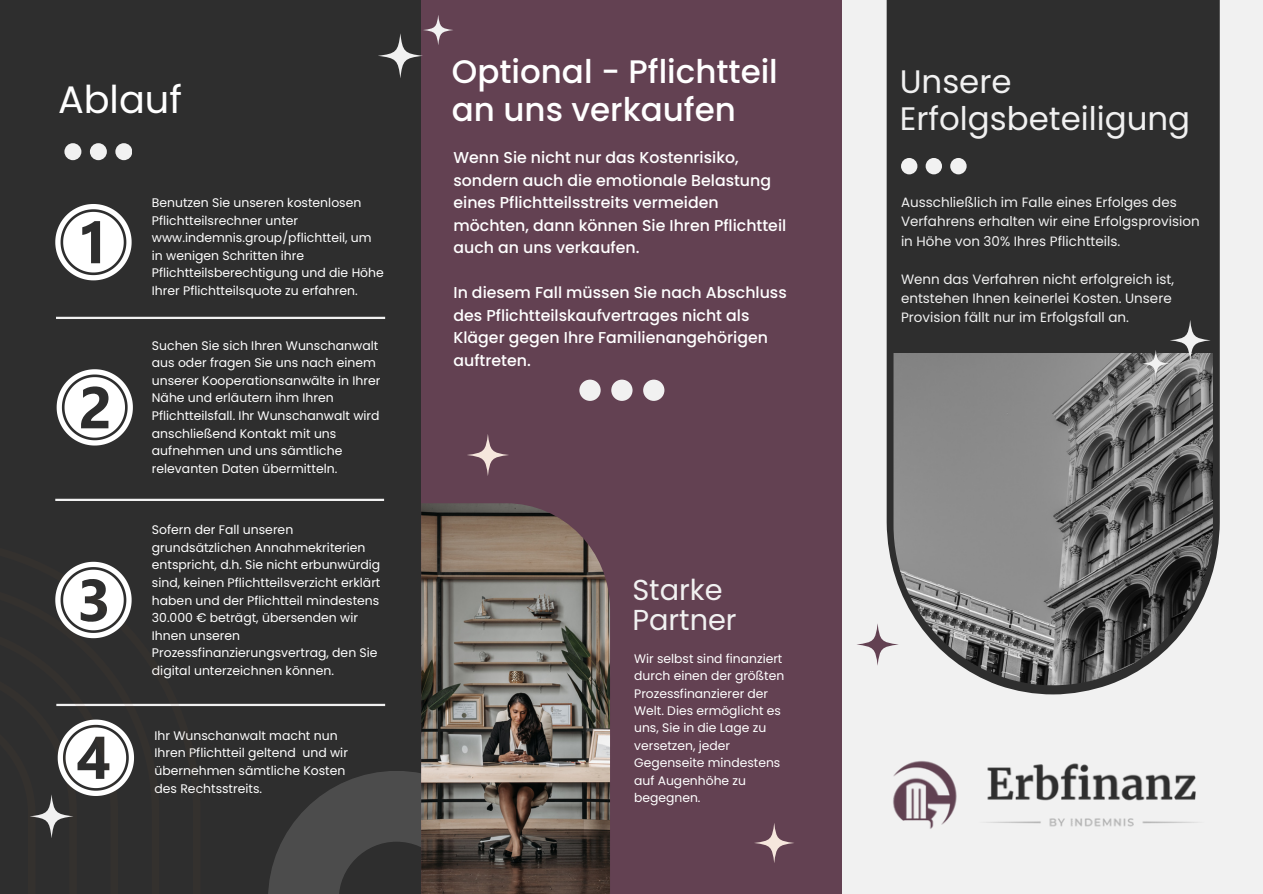
<style>
.page{position:relative;width:1263px;height:894px;background:#fff}
.page>*{position:absolute;margin:0;border:0;box-sizing:border-box;transform-origin:0 0}
.t1{font:38.25px "Poppins";color:#fff}
.t2{font:500 32.55px/37.8px "Poppins";color:#fff}
.t3{font:32.55px/37.2px "Poppins";color:#f1f1f1}
.t4{font:28.8px/30.3px "Poppins";color:#f1f1f1}
.t5{font:500 15.75px/22.5px "Poppins";color:#fff}
.t6{font:13.5px/19.2px "Poppins";color:#f1f1f1}
.t7{font:12.45px/17.5px "Poppins";color:#fff}
.t8{font:12.3px/17.5px "Poppins";color:#fff}
</style>
<div class="page">
<div style="left:0;top:0;width:424px;height:893px;background:#2e2e2e"></div>
<div style="left:421px;top:0;width:421px;height:893px;background:#634152"></div>
<div style="left:842px;top:0;width:421px;height:893px;background:#f1f1f1"></div>
<svg style="left:64px;top:143px;width:68px;height:17px"></svg>
<hr style="left:56px;top:703px;width:329px;height:2px;background:#f1f1f1">
<hr style="left:55px;top:498px;width:329px;height:3px;background:#f1f1f1">
<hr style="left:56px;top:317px;width:329px;height:2px;background:#f1f1f1">
<svg style="left:57px;top:369px;width:76px;height:76px"></svg>
<svg style="left:55px;top:204px;width:77px;height:76px"></svg>
<svg style="left:268px;top:771px;width:153px;height:122px;fill:#4c4c4c"></svg>
<svg style="left:378px;top:15px;width:75px;height:63px"></svg>
<svg style="left:56px;top:638px;width:144px;height:69px"></svg>
<svg style="left:30px;top:719px;width:104px;height:119px"></svg>
<svg style="left:55px;top:561px;width:77px;height:77px"></svg>
<svg style="left:579px;top:379px;width:85px;height:22px"></svg>
<img style="left:421px;top:503px;width:189px;height:390px">
<svg style="left:754px;top:823px;width:40px;height:40px"></svg>
<svg style="left:467px;top:434px;width:42px;height:42px"></svg>
<div style="left:887px;top:0;width:333px;height:694px;background:#2e2e2e"></div>
<img style="left:893px;top:353px;width:320px;height:332px">
<svg style="left:901px;top:158px;width:65px;height:16px"></svg>
<svg style="left:1142px;top:320px;width:69px;height:57px;background:#676767"></svg>
<img style="left:893px;top:761px;width:305px;height:68px">
<svg style="left:857px;top:623px;width:42px;height:42px"></svg>
<p class="t1" style="left:58px;top:73px;width:125px">Ablauf</p>
<p class="t7" style="left:152px;top:194px;width:233px">Benutzen Sie unseren kostenlosen Pflichtteilsrechner unter www.indemnis.group/pflichtteil, um in wenigen Schritten ihre Pflichtteilsberechtigung und die Höhe Ihrer Pflichtteilsquote zu erfahren.</p>
<p class="t7" style="left:152px;top:336px;width:230px">Suchen Sie sich Ihren Wunschanwalt aus oder fragen Sie uns nach einem unserer Kooperationsanwälte in Ihrer Nähe und erläutern ihm Ihren Pflichtteilsfall. Ihr Wunschanwalt wird anschließend Kontakt mit uns aufnehmen und uns sämtliche relevanten Daten übermitteln.</p>
<h1 class="t7" style="left:152px;top:521px;width:230px">Sofern der Fall unseren grundsätzlichen Annahmekriterien entspricht, d.h. Sie nicht erbunwürdig sind, keinen Pflichtteilsverzicht erklärt haben und der Pflichtteil mindestens 30.000 € beträgt, übersenden wir Ihnen unseren Prozessfinanzierungsvertrag, den Sie digital unterzeichnen können.</h1>
<p class="t7" style="left:155px;top:726px;width:195px">Ihr Wunschanwalt macht nun<br>Ihren Pflichtteil geltend und wir übernehmen sämtliche Kosten des Rechtsstreits.</p>
<p class="t2" style="left:452px;top:53px;width:327px">Optional - Pflichtteil an uns verkaufen</p>
<p class="t5" style="left:453px;top:146px;width:334px">Wenn Sie nicht nur das Kostenrisiko, sondern auch die emotionale Belastung eines Pflichtteilsstreits vermeiden möchten, dann können Sie Ihren Pflichtteil auch an uns verkaufen.</p>
<p class="t5" style="left:453px;top:281px;width:335px">In diesem Fall müssen Sie nach Abschluss des Pflichtteilskaufvertrages nicht als Kläger gegen Ihre Familienangehörigen auftreten.</p>
<h2 class="t4" style="left:632px;top:574px;width:106px">Starke<br>Partner</h2>
<p class="t8" style="left:634px;top:649px;width:152px">Wir selbst sind finanziert durch einen der größten<br>Prozessfinanzierer der<br>Welt. Dies ermöglicht es uns, Sie in die Lage zu versetzen, jeder<br>Gegenseite mindestens auf Augenhöhe zu begegnen.</p>
<h5 class="t3" style="left:900px;top:63px;width:292px">Unsere<br>Erfolgsbeteiligung</h5>
<h5 class="t6" style="left:901px;top:193px;width:300px">Ausschließlich im Falle eines Erfolges des<br>Verfahrens erhalten wir eine Erfolgsprovision in Höhe von 30% Ihres Pflichtteils.</h5>
<p class="t6" style="left:901px;top:269px;width:275px">Wenn das Verfahren nicht erfolgreich ist, entstehen Ihnen keinerlei Kosten. Unsere<br>Provision fällt nur im Erfolgsfall an.</p>
</div>
